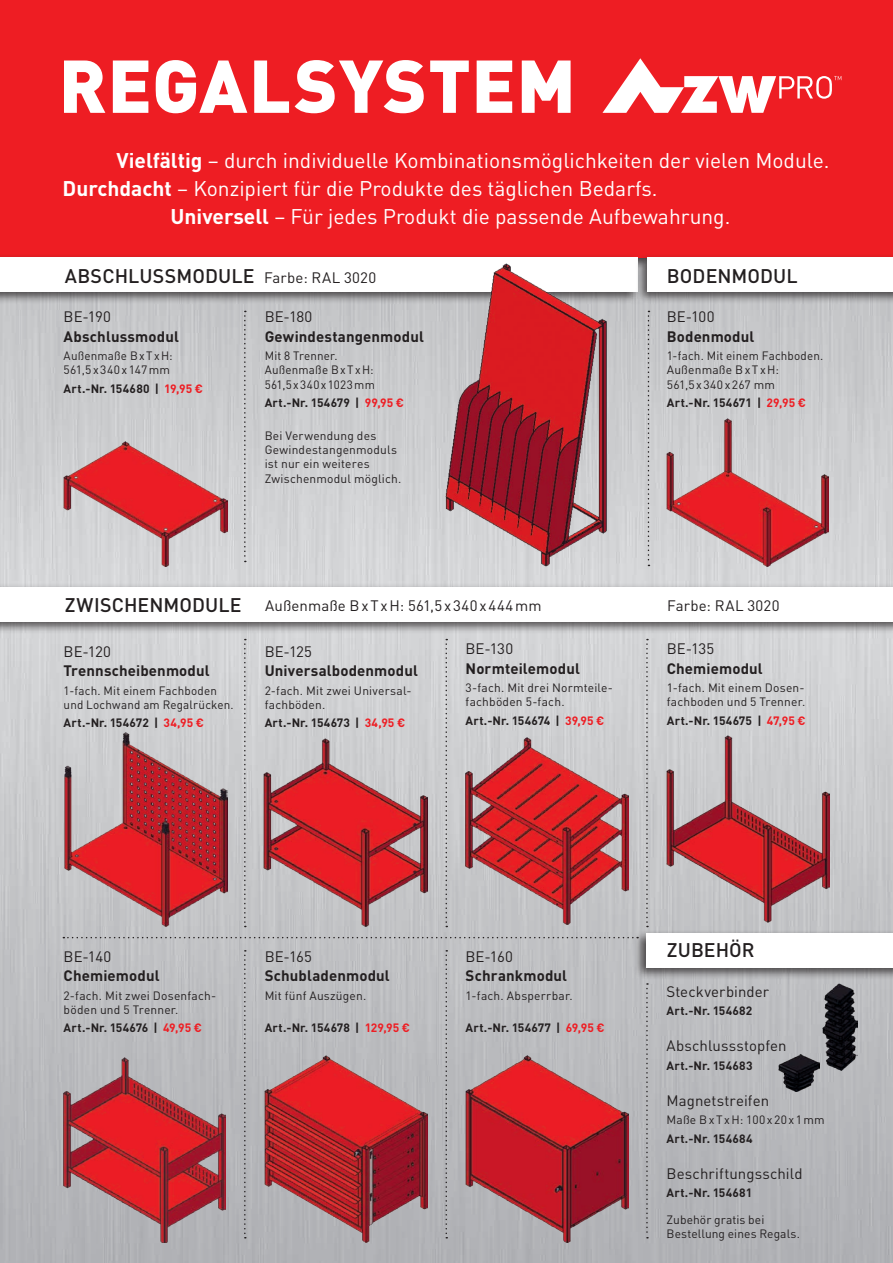
<style>
.page{position:relative;width:893px;height:1263px;background:#fff}
.page>*{position:absolute;margin:0;border:0;box-sizing:border-box;transform-origin:0 0}
.t1{font:900 73.5px "DIN Pro";letter-spacing:.01em;color:#fff}
.t2{font:21px "DIN Pro";color:#fff}
.t3{font:500 19.5px "DIN Pro";letter-spacing:.005em;color:#231f20}
.t4{font:700 15px "DIN Pro";letter-spacing:.01em;color:#231f20}
.t5{font:15px "DIN Pro";letter-spacing:.005em;color:#231f20}
.t6{font:15px "DIN Pro";letter-spacing:.035em;color:#231f20}
.t7{font:12px/14.2px "DIN Pro";letter-spacing:.015em;color:#231f20}
.t8{font:700 12px "DIN Pro";letter-spacing:.02em;color:#231f20}
.t9{font:12px "DIN Pro";letter-spacing:.125em;color:#231f20}
.s1{font-weight:700}
.s2{font-weight:400;font-size:15px}
.s3{color:#ee1d23}
</style>
<div class="page">
<img style="left:0;top:304px;width:893px;height:959px">
<div style="left:0;top:0;width:893px;height:257px;background:#ee1d23"></div>
<div style="left:0;top:254px;width:642px;height:50px;background:#231f20;opacity:.75"></div>
<div style="left:0;top:257px;width:638px;height:34px;background:#fff"></div>
<div style="left:635px;top:254px;width:258px;height:50px;background:#231f20;opacity:.75"></div>
<div style="left:648px;top:257px;width:245px;height:34px;background:#fff"></div>
<div style="left:0;top:583px;width:893px;height:51px;background:#231f20;opacity:.75"></div>
<div style="left:0;top:587px;width:893px;height:34px;background:#fff"></div>
<div style="left:634px;top:929px;width:259px;height:51px;background:#231f20;opacity:.75"></div>
<div style="left:646px;top:933px;width:247px;height:34px;background:#fff"></div>
<img style="left:64px;top:732px;width:163px;height:195px">
<img style="left:667px;top:418px;width:162px;height:148px">
<img style="left:264px;top:738px;width:163px;height:188px">
<img style="left:466px;top:737px;width:162px;height:187px">
<img style="left:667px;top:736px;width:162px;height:187px">
<img style="left:64px;top:1057px;width:162px;height:186px">
<img style="left:466px;top:1056px;width:162px;height:186px">
<img style="left:265px;top:1056px;width:162px;height:186px">
<svg style="left:63px;top:937px;width:575px;height:1px"></svg>
<img style="left:64px;top:441px;width:163px;height:125px">
<img style="left:822px;top:983px;width:35px;height:87px">
<img style="left:779px;top:1054px;width:40px;height:37px">
<img style="left:445px;top:263px;width:162px;height:303px">
<svg style="left:648px;top:311px;width:1px;height:255px"></svg>
<svg style="left:244px;top:639px;width:2px;height:288px"></svg>
<svg style="left:244px;top:311px;width:2px;height:251px"></svg>
<svg style="left:244px;top:950px;width:2px;height:288px"></svg>
<svg style="left:445px;top:639px;width:2px;height:288px"></svg>
<svg style="left:445px;top:950px;width:2px;height:288px"></svg>
<svg style="left:646px;top:639px;width:2px;height:288px"></svg>
<svg style="left:646px;top:983px;width:2px;height:255px"></svg>
<svg style="left:602px;top:58px;width:239px;height:55px"></svg>
<h1 class="t1" style="left:59px;top:23px;width:519px">REGALSYSTEM</h1>
<h2 class="t2" style="left:117px;top:144px;width:715px"><span class="s1">Vielfältig</span> – durch individuelle Kombinationsmöglichkeiten der vielen Module.</h2>
<h2 class="t2" style="left:63px;top:172px;width:596px"><span class="s1">Durchdacht</span> – Konzipiert für die Produkte des täglichen Bedarfs.</h2>
<h2 class="t2" style="left:171px;top:200px;width:561px"><span class="s1">Universell</span> – Für jedes Produkt die passende Aufbewahrung.</h2>
<h3 class="t3" style="left:65px;top:260px;width:313px">ABSCHLUSSMODULE <span class="s2">Farbe: RAL 3020</span></h3>
<p class="t5" style="left:64px;top:305px;width:49px">BE-190</p>
<p class="t4" style="left:64px;top:324px;width:117px">Abschlussmodul</p>
<p class="t7" style="left:64px;top:347px;width:111px">Außenmaße BxTxH:<br>561,5x340x147mm</p>
<p class="t8" style="left:64px;top:379px;width:141px">Art.-Nr. 154680 | <span class="s3">19,95 €</span></p>
<p class="t5" style="left:265px;top:305px;width:49px">BE-180</p>
<p class="t4" style="left:265px;top:324px;width:161px">Gewindestangenmodul</p>
<p class="t7" style="left:265px;top:347px;width:112px">Mit 8 Trenner.<br>Außenmaße BxTxH:<br>561,5x340x1023mm</p>
<p class="t8" style="left:265px;top:393px;width:141px">Art.-Nr. 154679 | <span class="s3">99,95 €</span></p>
<p class="t7" style="left:265px;top:427px;width:138px">Bei Verwendung des<br>Gewindestangenmoduls ist nur ein weiteres<br>Zwischenmodul möglich.</p>
<h3 class="t3" style="left:667px;top:260px;width:132px">BODENMODUL</h3>
<p class="t5" style="left:667px;top:305px;width:49px">BE-100</p>
<p class="t4" style="left:667px;top:324px;width:89px">Bodenmodul</p>
<p class="t7" style="left:667px;top:347px;width:158px">1-fach. Mit einem Fachboden.<br>Außenmaße BxTxH:<br>561,5x340x267 mm</p>
<p class="t8" style="left:667px;top:393px;width:141px">Art.-Nr. 154671 | <span class="s3">29,95 €</span></p>
<h3 class="t3" style="left:65px;top:589px;width:178px">ZWISCHENMODULE</h3>
<p class="t5" style="left:64px;top:639px;width:49px">BE-120</p>
<p class="t4" style="left:64px;top:658px;width:148px">Trennscheibenmodul</p>
<p class="t7" style="left:64px;top:682px;width:172px">1-fach. Mit einem Fachboden und Lochwand am Regalrücken.</p>
<p class="t8" style="left:64px;top:713px;width:142px">Art.-Nr. 154672 | <span class="s3">34,95 €</span></p>
<p class="t6" style="left:265px;top:594px;width:278px">Außenmaße BxTxH: 561,5x340x444mm</p>
<p class="t5" style="left:667px;top:594px;width:114px">Farbe: RAL 3020</p>
<p class="t5" style="left:265px;top:639px;width:49px">BE-125</p>
<p class="t4" style="left:265px;top:658px;width:155px">Universalbodenmodul</p>
<p class="t7" style="left:265px;top:682px;width:148px">2-fach. Mit zwei Universal&shy;fachböden.</p>
<p class="t8" style="left:265px;top:713px;width:142px">Art.-Nr. 154673 | <span class="s3">34,95 €</span></p>
<p class="t5" style="left:466px;top:637px;width:49px">BE-130</p>
<p class="t4" style="left:466px;top:656px;width:116px">Normteilemodul</p>
<p class="t7" style="left:466px;top:679px;width:149px">3-fach. Mit drei Normteile&shy;fachböden 5-fach.</p>
<p class="t8" style="left:466px;top:710px;width:140px">Art.-Nr. 154674 | <span class="s3">39,95 €</span></p>
<p class="t5" style="left:667px;top:637px;width:49px">BE-135</p>
<p class="t4" style="left:667px;top:656px;width:97px">Chemiemodul</p>
<p class="t7" style="left:667px;top:679px;width:140px">1-fach. Mit einem Dosen&shy;fachboden und 5 Trenner.</p>
<p class="t8" style="left:667px;top:710px;width:140px">Art.-Nr. 154675 | <span class="s3">47,95 €</span></p>
<p class="t5" style="left:64px;top:944px;width:49px">BE-140</p>
<p class="t4" style="left:64px;top:963px;width:97px">Chemiemodul</p>
<p class="t7" style="left:64px;top:987px;width:154px">2-fach. Mit zwei Dosenfach&shy;böden und 5 Trenner.</p>
<p class="t8" style="left:64px;top:1018px;width:140px">Art.-Nr. 154676 | <span class="s3">49,95 €</span></p>
<p class="t5" style="left:265px;top:944px;width:49px">BE-165</p>
<p class="t4" style="left:265px;top:963px;width:127px">Schubladenmodul</p>
<p class="t7" style="left:265px;top:987px;width:103px">Mit fünf Auszügen.</p>
<p class="t8" style="left:265px;top:1018px;width:147px">Art.-Nr. 154678 | <span class="s3">129,95 €</span></p>
<p class="t5" style="left:466px;top:944px;width:49px">BE-160</p>
<p class="t4" style="left:466px;top:963px;width:103px">Schrankmodul</p>
<p class="t7" style="left:466px;top:987px;width:109px">1-fach. Absperrbar.</p>
<p class="t8" style="left:466px;top:1018px;width:141px">Art.-Nr. 154677 | <span class="s3">69,95 €</span></p>
<h3 class="t3" style="left:667px;top:934px;width:89px">ZUBEHÖR</h3>
<p class="t5" style="left:666px;top:979px;width:104px">Steckverbinder</p>
<p class="t8" style="left:666px;top:1001px;width:87px">Art.-Nr. 154682</p>
<p class="t5" style="left:666px;top:1034px;width:121px">Abschlussstopfen</p>
<p class="t8" style="left:666px;top:1055px;width:88px">Art.-Nr. 154683</p>
<p class="t5" style="left:666px;top:1088px;width:104px">Magnetstreifen</p>
<p class="t9" style="left:666px;top:1110px;width:160px">Maße BxTxH: 100x20x1mm</p>
<p class="t8" style="left:666px;top:1128px;width:88px">Art.-Nr. 154684</p>
<p class="t5" style="left:666px;top:1161px;width:137px">Beschriftungsschild</p>
<p class="t8" style="left:666px;top:1183px;width:87px">Art.-Nr. 154681</p>
<p class="t7" style="left:666px;top:1211px;width:135px">Zubehör gratis bei<br>Bestellung eines Regals.</p>
</div>
